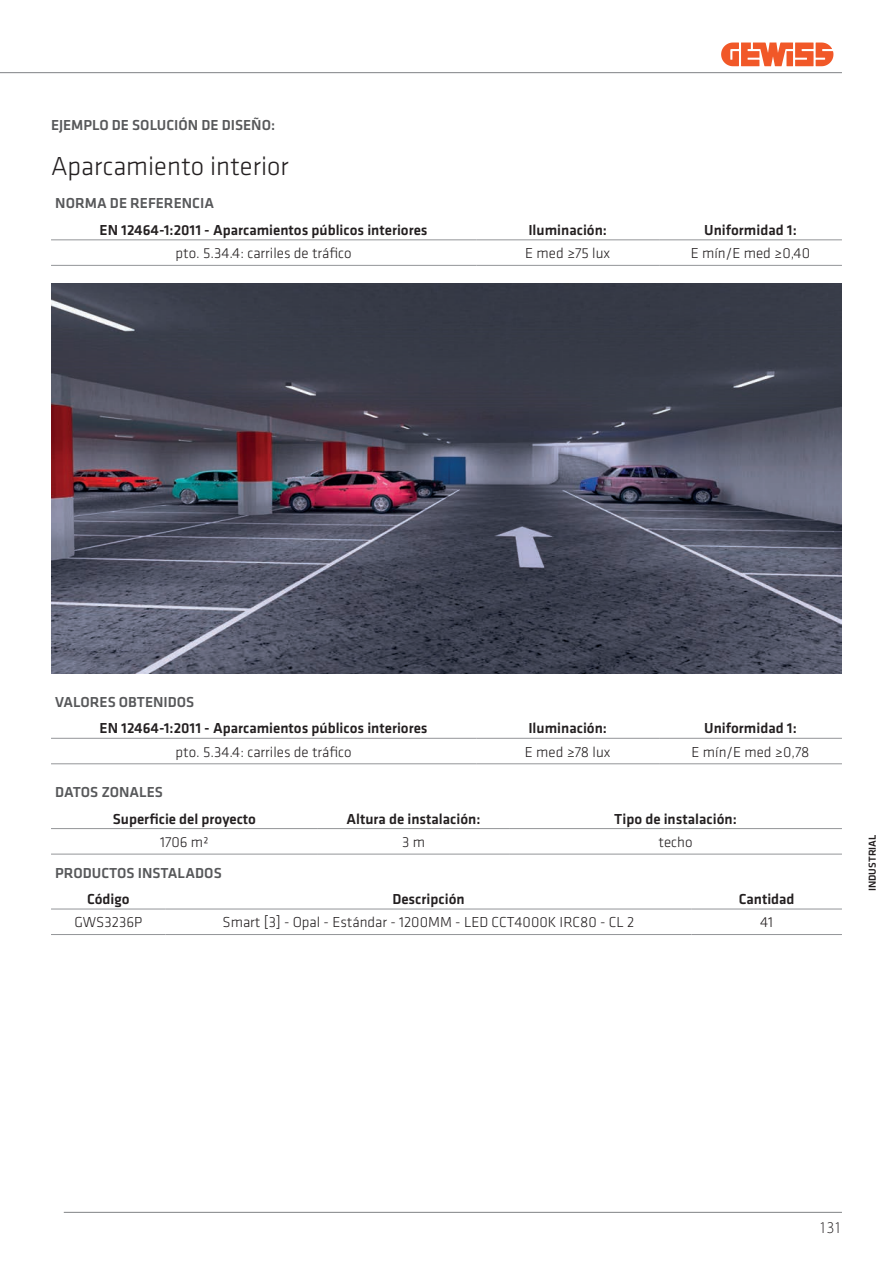
<style>
.page{position:relative;width:893px;height:1263px;background:#fff}
.page>*{position:absolute;margin:0;border:0;box-sizing:border-box;transform-origin:0 0}
.t1{font:300 27px "Klavika";color:#231f20}
.t2{font:300 16.5px "Myriad Pro";color:#231f20;scale:.95 1}
.t3{font:500 15px "Klavika";color:#231f20}
.t4{font:300 15px "Klavika";color:#231f20}
.t5{font:500 15px "Klavika";color:#57585a}
.t6{font:500 10.5px "Klavika";color:#231f20}
</style>
<div class="page">
<hr style="left:0;top:72px;width:842px;height:1px;background:#808285">
<hr style="left:64px;top:1212px;width:778px;height:1px;background:#808285">
<svg style="left:721px;top:43px;width:112px;height:23px"></svg>
<hr style="left:0;top:0;width:1px;height:349px;background:#e6e7e9">
<img style="left:51px;top:283px;width:791px;height:391px">
<hr style="left:51px;top:239px;width:425px;height:1px;background:#939598">
<hr style="left:476px;top:239px;width:183px;height:1px;background:#939598">
<hr style="left:659px;top:239px;width:183px;height:1px;background:#939598">
<hr style="left:51px;top:265px;width:425px;height:1px;background:#939598">
<hr style="left:476px;top:265px;width:183px;height:1px;background:#939598">
<hr style="left:659px;top:265px;width:183px;height:1px;background:#939598">
<hr style="left:51px;top:909px;width:115px;height:1px;background:#939598">
<hr style="left:166px;top:909px;width:525px;height:1px;background:#939598">
<hr style="left:691px;top:909px;width:151px;height:1px;background:#939598">
<hr style="left:51px;top:934px;width:115px;height:1px;background:#939598">
<hr style="left:166px;top:934px;width:525px;height:1px;background:#939598">
<hr style="left:691px;top:934px;width:151px;height:1px;background:#939598">
<hr style="left:51px;top:738px;width:425px;height:1px;background:#939598">
<hr style="left:476px;top:738px;width:183px;height:1px;background:#939598">
<hr style="left:659px;top:738px;width:183px;height:1px;background:#939598">
<hr style="left:51px;top:763px;width:425px;height:1px;background:#939598">
<hr style="left:476px;top:763px;width:183px;height:1px;background:#939598">
<hr style="left:659px;top:763px;width:183px;height:1px;background:#939598">
<hr style="left:51px;top:828px;width:267px;height:1px;background:#939598">
<hr style="left:318px;top:828px;width:191px;height:1px;background:#939598">
<hr style="left:509px;top:828px;width:333px;height:1px;background:#939598">
<hr style="left:51px;top:854px;width:267px;height:1px;background:#939598">
<hr style="left:318px;top:854px;width:191px;height:1px;background:#939598">
<hr style="left:509px;top:854px;width:333px;height:1px;background:#939598">
<p class="t5" style="left:51px;top:117px;width:226px">EJEMPLO DE SOLUCIÓN DE DISEÑO:</p>
<h1 class="t1" style="left:51px;top:152px;width:239px">Aparcamiento interior</h1>
<p class="t5" style="left:55px;top:195px;width:160px">NORMA DE REFERENCIA</p>
<p class="t3" style="left:100px;top:222px;width:330px">EN 12464-1:2011 - Aparcamientos públicos interiores</p>
<p class="t3" style="left:528px;top:222px;width:80px">Iluminación:</p>
<p class="t3" style="left:704px;top:222px;width:94px">Uniformidad 1:</p>
<p class="t4" style="left:176px;top:245px;width:177px">pto. 5.34.4: carriles de tráfico</p>
<p class="t4" style="left:525px;top:245px;width:86px">E med ≥75 lux</p>
<p class="t4" style="left:691px;top:245px;width:121px">E mín/E med ≥0,40</p>
<p class="t5" style="left:55px;top:694px;width:141px">VALORES OBTENIDOS</p>
<p class="t3" style="left:100px;top:720px;width:330px">EN 12464-1:2011 - Aparcamientos públicos interiores</p>
<p class="t3" style="left:528px;top:720px;width:80px">Iluminación:</p>
<p class="t3" style="left:704px;top:720px;width:94px">Uniformidad 1:</p>
<p class="t4" style="left:176px;top:743px;width:177px">pto. 5.34.4: carriles de tráfico</p>
<p class="t4" style="left:525px;top:743px;width:87px">E med ≥78 lux</p>
<p class="t4" style="left:692px;top:743px;width:119px">E mín/E med ≥0,78</p>
<p class="t5" style="left:55px;top:784px;width:109px">DATOS ZONALES</p>
<p class="t3" style="left:113px;top:810px;width:145px">Superficie del proyecto</p>
<p class="t3" style="left:346px;top:810px;width:136px">Altura de instalación:</p>
<p class="t3" style="left:614px;top:810px;width:124px">Tipo de instalación:</p>
<p class="t4" style="left:160px;top:834px;width:50px">1706 m²</p>
<p class="t4" style="left:402px;top:834px;width:24px">3 m</p>
<p class="t4" style="left:658px;top:834px;width:36px">techo</p>
<p class="t5" style="left:55px;top:864px;width:168px">PRODUCTOS INSTALADOS</p>
<p class="t3" style="left:87px;top:891px;width:44px">Código</p>
<p class="t3" style="left:392px;top:891px;width:74px">Descripción</p>
<p class="t3" style="left:739px;top:891px;width:57px">Cantidad</p>
<p class="t4" style="left:74px;top:914px;width:69px">GWS3236P</p>
<p class="t4" style="left:223px;top:914px;width:413px">Smart [3] - Opal - Estándar - 1200MM - LED CCT4000K IRC80 - CL 2</p>
<p class="t4" style="left:760px;top:914px;width:14px">41</p>
<p class="t6" style="left:866px;top:891px;width:58px;rotate:-90deg">INDUSTRIAL</p>
<p class="t2" style="left:819px;top:1218px;width:26px">131</p>
</div>
